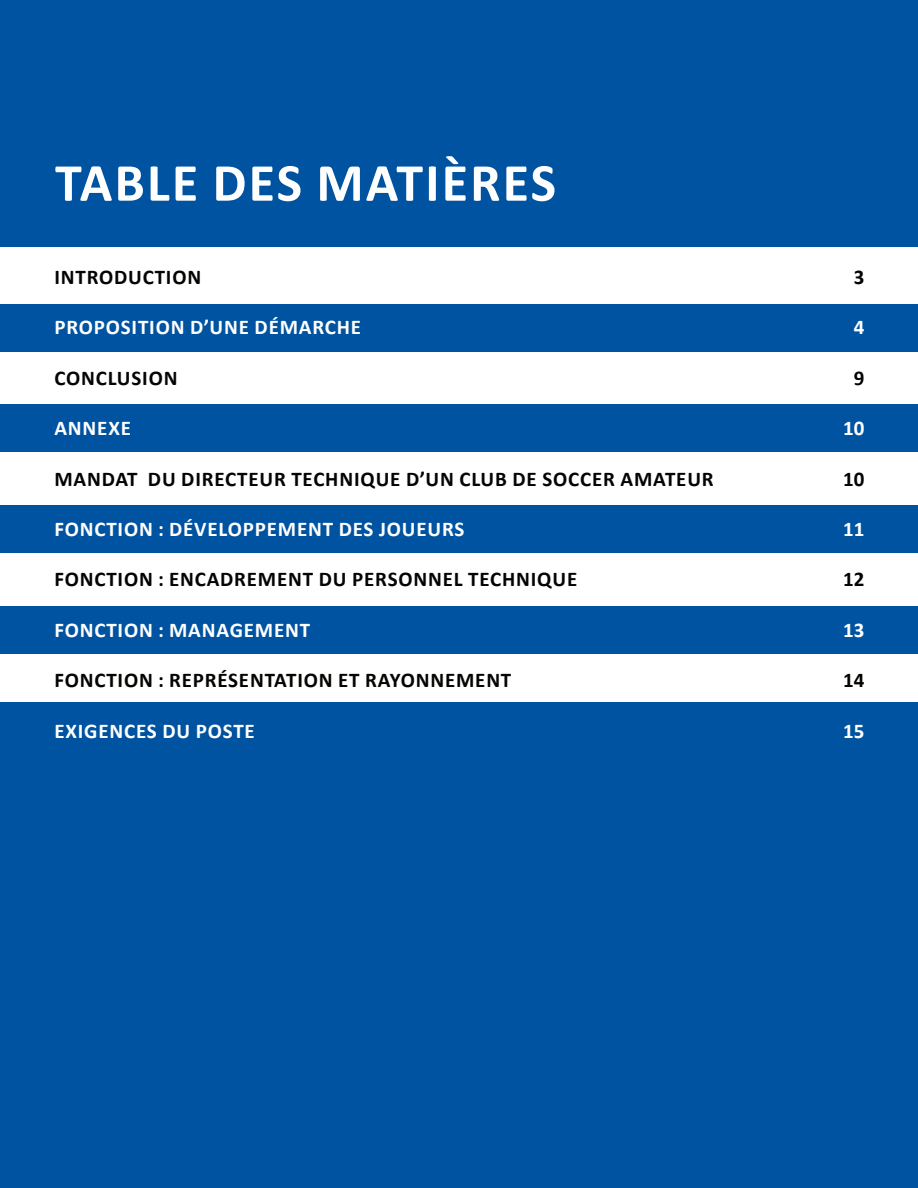
<style>
.page{position:relative;width:918px;height:1188px;background:#fff}
.page>*{position:absolute;margin:0;border:0;box-sizing:border-box;transform-origin:0 0}
.t1{font:700 54px "Calibri";letter-spacing:.04em;color:#fff}
.t2{font:700 21px "Calibri";letter-spacing:.04em;color:#040503}
.t3{font:700 21px "Calibri";letter-spacing:.04em;color:#fff}
</style>
<div class="page">
<div style="left:0;top:702px;width:918px;height:486px;background:#0053a0"></div>
<div style="left:0;top:305px;width:918px;height:47px;background:#0053a0"></div>
<div style="left:0;top:405px;width:918px;height:47px;background:#0053a0"></div>
<div style="left:0;top:505px;width:918px;height:47px;background:#0053a0"></div>
<div style="left:0;top:606px;width:918px;height:47px;background:#0053a0"></div>
<div style="left:0;top:0;width:918px;height:247px;background:#0053a0"></div>
<p class="t1" style="left:55px;top:148px;width:503px">TABLE DES MATIÈRES</p>
<p class="t2" style="left:54px;top:264px;width:148px">INTRODUCTION</p>
<p class="t2" style="left:854px;top:264px;width:12px">3</p>
<p class="t3" style="left:54px;top:314px;width:308px">PROPOSITION D’UNE DÉMARCHE</p>
<p class="t3" style="left:854px;top:314px;width:12px">4</p>
<p class="t2" style="left:54px;top:364px;width:125px">CONCLUSION</p>
<p class="t2" style="left:854px;top:364px;width:12px">9</p>
<p class="t3" style="left:54px;top:415px;width:78px">ANNEXE</p>
<p class="t3" style="left:843px;top:415px;width:23px">10</p>
<p class="t2" style="left:54px;top:465px;width:661px">MANDAT DU DIRECTEUR TECHNIQUE D’UN CLUB DE SOCCER AMATEUR</p>
<p class="t2" style="left:843px;top:465px;width:23px">10</p>
<p class="t3" style="left:54px;top:516px;width:411px">FONCTION : DÉVELOPPEMENT DES JOUEURS</p>
<p class="t3" style="left:843px;top:516px;width:23px">11</p>
<p class="t2" style="left:54px;top:566px;width:524px">FONCTION : ENCADREMENT DU PERSONNEL TECHNIQUE</p>
<p class="t2" style="left:843px;top:566px;width:23px">12</p>
<p class="t3" style="left:54px;top:616px;width:257px">FONCTION : MANAGEMENT</p>
<p class="t3" style="left:843px;top:616px;width:23px">13</p>
<p class="t2" style="left:54px;top:667px;width:458px">FONCTION : REPRÉSENTATION ET RAYONNEMENT</p>
<p class="t2" style="left:843px;top:667px;width:23px">14</p>
<p class="t3" style="left:54px;top:717px;width:202px">EXIGENCES DU POSTE</p>
<p class="t3" style="left:843px;top:717px;width:23px">15</p>
</div>
